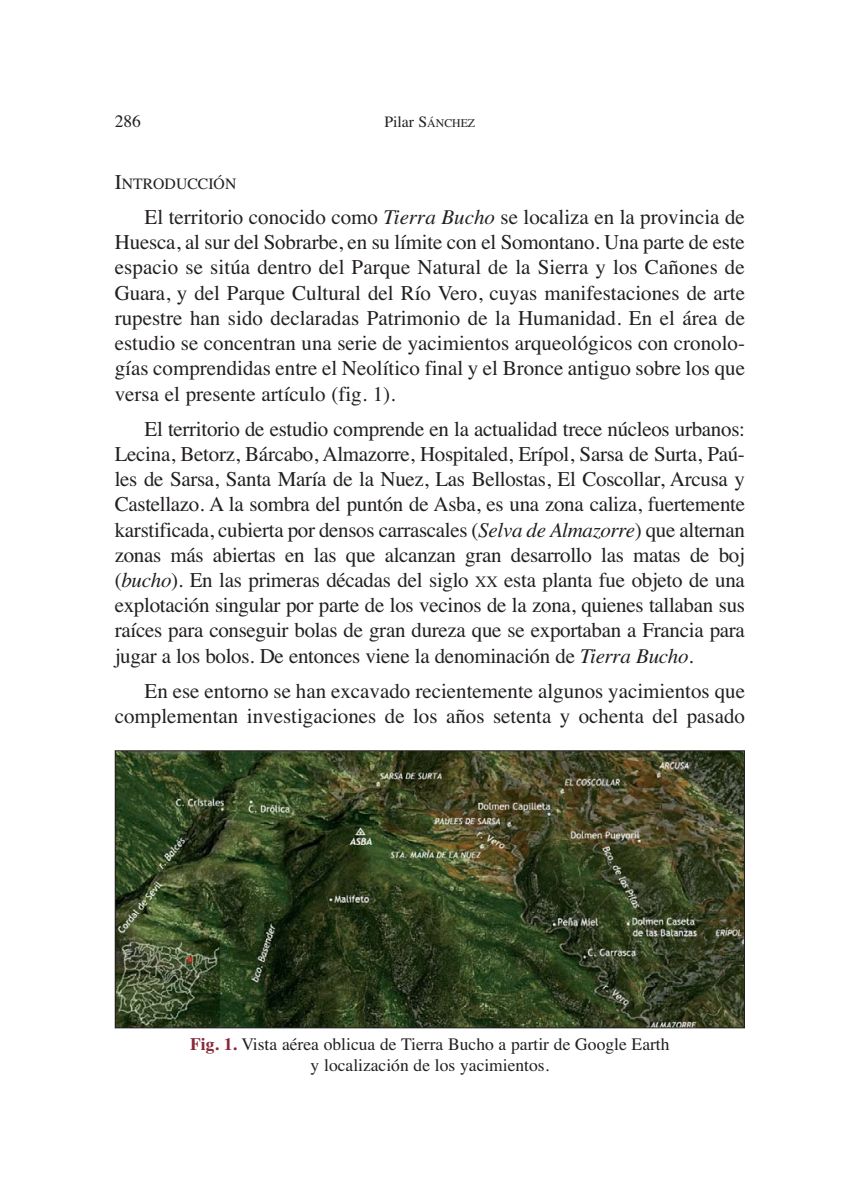
<style>
.page{position:relative;width:846px;height:1191px;background:#fff}
.page>*{position:absolute;margin:0;border:0;box-sizing:border-box;transform-origin:0 0}
.t1{font:21px/25.2px "Times";color:#231f20;text-align:justify}
.t2{font:17.5px/21px "Times";color:#231f20;text-align:center}
.t3{font:15.75px "Times";color:#231f20}
.s1{font-size:11.9px}
.s2{font-size:21px}
.s3{font-style:italic}
.s4{font-size:15.75px}
.s5{font-weight:700;color:#882838}
</style>
<div class="page">
<img style="left:117px;top:752px;width:626px;height:274px">
<div style="left:115px;top:750px;width:630px;height:278px;border:1px solid #231f20"></div>
<p class="t2" style="left:115px;top:112px;width:28px">286</p>
<p class="t3" style="left:384px;top:116px;width:92px">Pilar S<span class="s1">ÁNCHEZ</span></p>
<p class="t3" style="left:115px;top:178px;width:123px"><span class="s2">I</span>NTRODUCCIÓN</p>
<p class="t1" style="left:115px;top:206px;width:632px;text-indent:30px">El territorio conocido como <span class="s3">Tierra Bucho</span> se localiza en la provincia de Huesca, al sur del Sobrarbe, en su límite con el Somontano. Una parte de este espacio se sitúa dentro del Parque Natural de la Sierra y los Cañones de Guara, y del Parque Cultural del Río Vero, cuyas manifestaciones de arte rupestre han sido declaradas Patrimonio de la Humanidad. En el área de estudio se concentran una serie de yacimientos arqueológicos con cronolo&shy;gías comprendidas entre el Neolítico final y el Bronce antiguo sobre los que versa el presente artículo (fig. 1).</p>
<p class="t1" style="left:115px;top:418px;width:632px;text-indent:30px">El territorio de estudio comprende en la actualidad trece núcleos urbanos:<br>Lecina, Betorz, Bárcabo, Almazorre, Hospitaled, Erípol, Sarsa de Surta, Paú&shy;les de Sarsa, Santa María de la Nuez, Las Bellostas, El Coscollar, Arcusa y Castellazo. A la sombra del puntón de Asba, es una zona caliza, fuertemente karstificada, cubierta por densos carrascales (<span class="s3">Selva de Almazorre</span>) que alternan zonas más abiertas en las que alcanzan gran desarrollo las matas de boj (<span class="s3">bucho</span>). En las primeras décadas del siglo <span class="s4">XX</span> esta planta fue objeto de una explotación singular por parte de los vecinos de la zona, quienes tallaban sus raíces para conseguir bolas de gran dureza que se exportaban a Francia para jugar a los bolos. De entonces viene la denominación de <span class="s3">Tierra Bucho</span>.</p>
<p class="t1" style="left:115px;top:680px;width:632px;text-align:right">En ese entorno se han excavado recientemente algunos yacimientos que complementan investigaciones de los años setenta y ochenta del pasado</p>
<p class="t2" style="left:190px;top:1035px;width:481px"><span class="s5">Fig. 1.</span> Vista aérea oblicua de Tierra Bucho a partir de Google Earth y localización de los yacimientos.</p>
</div>
